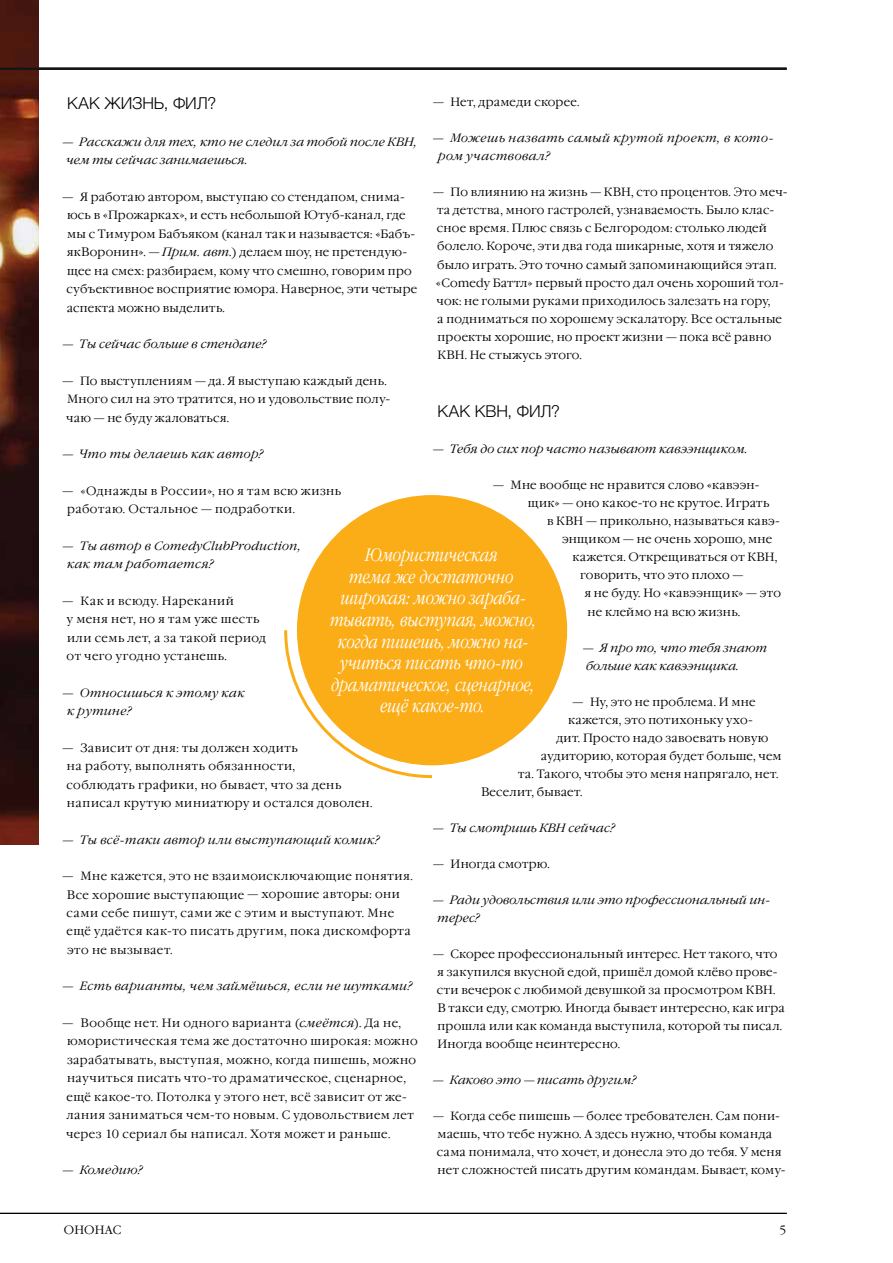
<style>
.page{position:relative;width:893px;height:1263px;background:#fff}
.page>*{position:absolute;margin:0;border:0;box-sizing:border-box;transform-origin:0 0}
.t1{font:italic 18px/21.6px "Garamond Narrow C";letter-spacing:-.005em;color:#fff;text-align:center}
.t2{font:16.5px "Helvetica Neue Cyr";color:#000}
.t3{font:12px/18.5px "Garamond Light ITC";letter-spacing:.03em;color:#000}
.t4{font:italic 12px/18.5px "Garamond Light ITC";letter-spacing:.03em;color:#000}
.t5{font:italic 12px/18px "Garamond Light ITC";letter-spacing:.05em;color:#000}
.t6{font:12px "Garamond Light ITC";letter-spacing:.01em;color:#000}
.s1{font-style:italic}
</style>
<div class="page">
<img style="left:0;top:0;width:38px;height:844px">
<hr style="left:0;top:1213px;width:787px;height:1px;background:#000">
<div style="left:297px;top:495px;width:270px;height:270px;background:#fbad18;border-radius:50%"></div>
<svg style="left:284px;top:628px;width:151px;height:151px"></svg>
<hr style="left:0;top:68px;width:787px;height:2px;background:#141414">
<h2 class="t2" style="left:67px;top:94px;width:51px">Как жизнь</h2>
<h2 class="t2" style="left:164px;top:94px;width:54px">, Фил?</h2>
<p class="t4" style="left:66px;top:132px;width:352px;text-indent:-5px">— Расскажи для тех, кто не следил за тобой после КВН, чем ты сейчас занимаешься.</p>
<p class="t3" style="left:67px;top:187px;width:352px;text-indent:-5px">— Я работаю автором, выступаю со стендапом, снима&shy;юсь в «Прожарках», и есть небольшой Ютуб-канал, где мы с Тимуром Бабъяком (канал так и называется: «Бабъ&shy;якВоронин». — <span class="s1">Прим. авт.</span>) делаем шоу, не претендую&shy;щее на смех: разбираем, кому что смешно, говорим про субъективное восприятие юмора. Наверное, эти четыре аспекта можно выделить.</p>
<p class="t4" style="left:62px;top:335px;width:206px">— Ты сейчас больше в стендапе?</p>
<p class="t3" style="left:66px;top:371px;width:326px;text-indent:-4px">— По выступлениям — да. Я выступаю каждый день.<br>Много сил на это тратится, но и удовольствие полу&shy;чаю — не буду жаловаться.</p>
<p class="t4" style="left:62px;top:445px;width:203px">— Что ты делаешь как автор?</p>
<p class="t3" style="left:67px;top:481px;width:276px;text-indent:-5px">— «Однажды в России», но я там всю жизнь работаю. Остальное — подработки.</p>
<p class="t4" style="left:67px;top:536px;width:236px;text-indent:-5px">— Ты автор в ComedyClubProduction, как там работается?</p>
<p class="t3" style="left:66px;top:591px;width:201px;text-indent:-5px">— Как и всюду. Нареканий<br>у меня нет, но я там уже шесть или семь лет, а за такой период от чего угодно устанешь.</p>
<p class="t4" style="left:67px;top:683px;width:179px;text-indent:-5px">— Относишься к этому как к рутине?</p>
<p class="t3" style="left:66px;top:738px;width:307px;text-indent:-5px">— Зависит от дня: ты должен ходить<br>на работу, выполнять обязанности,<br>соблюдать графики, но бывает, что за день написал крутую миниатюру и остался доволен.</p>
<p class="t4" style="left:62px;top:830px;width:320px">— Ты всё-таки автор или выступающий комик?</p>
<p class="t3" style="left:67px;top:867px;width:348px;text-indent:-5px">— Мне кажется, это не взаимоисключающие понятия.<br>Все хорошие выступающие — хорошие авторы: они сами себе пишут, сами же с этим и выступают. Мне ещё удаётся как-то писать другим, пока дискомфорта это не вызывает.</p>
<p class="t4" style="left:62px;top:977px;width:352px">— Есть варианты, чем займёшься, если не шутками?</p>
<p class="t3" style="left:66px;top:1014px;width:353px;text-indent:-4px">— Вообще нет. Ни одного варианта (<span class="s1">смеётся</span>). Да не, юмористическая тема же достаточно широкая: можно зарабатывать, выступая, можно, когда пишешь, можно научиться писать что-то драматическое, сценарное, ещё какое-то. Потолка у этого нет, всё зависит от же&shy;лания заниматься чем-то новым. С удовольствием лет через 10 сериал бы написал. Хотя может и раньше.</p>
<p class="t4" style="left:62px;top:1161px;width:83px">— Комедию?</p>
<p class="t3" style="left:432px;top:93px;width:149px">— Нет, драмеди скорее.</p>
<p class="t5" style="left:438px;top:129px;width:337px;text-indent:-6px">— Можешь назвать самый крутой проект, в кото&shy;ром участвовал?</p>
<p class="t3" style="left:432px;top:183px;width:357px;line-height:18px">— По влиянию на жизнь — КВН, сто процентов. Это меч&shy;та детства, много гастролей, узнаваемость. Было клас&shy;сное время. Плюс связь с Белгородом: столько людей болело. Короче, эти два года шикарные, хотя и тяжело было играть. Это точно самый запоминающийся этап. «Comedy Баттл» первый просто дал очень хороший тол&shy;чок: не голыми руками приходилось залезать на гору,<br>а подниматься по хорошему эскалатору. Все остальные проекты хорошие, но проект жизни — пока всё равно КВН. Не стыжусь этого.</p>
<h2 class="t2" style="left:437px;top:402px;width:124px">Как КВН, Фил?</h2>
<p class="t4" style="left:432px;top:440px;width:318px">— Тебя до сих пор часто называют кавээнщиком.</p>
<p class="t3" style="left:492px;top:476px;width:268px">— Мне вообще не нравится слово «кавээн-</p>
<p class="t3" style="left:528px;top:494px;width:243px">щик» — оно какое-то не крутое. Играть</p>
<p class="t3" style="left:547px;top:512px;width:234px">в КВН — прикольно, называться кавэ-</p>
<p class="t6" style="left:562px;top:532px;width:212px">энщиком — не очень хорошо, мне</p>
<p class="t3" style="left:573px;top:548px;width:206px">кажется. Открещиваться от КВН,</p>
<p class="t3" style="left:580px;top:566px;width:165px">говорить, что это плохо —</p>
<p class="t3" style="left:585px;top:584px;width:198px">я не буду. Но «кавээнщик» — это</p>
<p class="t3" style="left:588px;top:602px;width:154px">не клеймо на всю жизнь.</p>
<p class="t4" style="left:586px;top:638px;width:182px;line-height:18px;text-indent:-4px">— Я про то, что тебя знают больше как кавээнщика.</p>
<p class="t3" style="left:572px;top:692px;width:185px">— Ну, это не проблема. И мне</p>
<p class="t3" style="left:568px;top:710px;width:186px">кажется, это потихоньку ухо-</p>
<p class="t3" style="left:556px;top:728px;width:214px">дит. Просто надо завоевать новую</p>
<p class="t3" style="left:541px;top:746px;width:242px">аудиторию, которая будет больше, чем</p>
<p class="t3" style="left:518px;top:764px;width:262px">та. Такого, чтобы это меня напрягало, нет.</p>
<p class="t3" style="left:481px;top:782px;width:103px">Веселит, бывает.</p>
<p class="t4" style="left:432px;top:818px;width:184px">— Ты смотришь КВН сейчас?</p>
<p class="t6" style="left:432px;top:856px;width:119px">— Иногда смотрю.</p>
<p class="t4" style="left:438px;top:891px;width:334px;line-height:18px;text-indent:-5px">— Ради удовольствия или это профессиональный ин&shy;терес?</p>
<p class="t3" style="left:437px;top:945px;width:349px;line-height:18px;text-indent:-5px">— Скорее профессиональный интерес. Нет такого, что я закупился вкусной едой, пришёл домой клёво прове&shy;сти вечерок с любимой девушкой за просмотром КВН.<br>В такси еду, смотрю. Иногда бывает интересно, как игра прошла или как команда выступила, которой ты писал.<br>Иногда вообще неинтересно.</p>
<p class="t4" style="left:432px;top:1071px;width:206px">— Каково это — писать другим?</p>
<p class="t3" style="left:437px;top:1107px;width:350px;line-height:18px;text-indent:-5px">— Когда себе пишешь — более требователен. Сам пони&shy;маешь, что тебе нужно. А здесь нужно, чтобы команда сама понимала, что хочет, и донесла это до тебя. У меня нет сложностей писать другим командам. Бывает, кому-</p>
<h1 class="t1" style="left:330px;top:545px;width:208px">Юмористическая<br>тема же достаточно широкая: можно зараба&shy;тывать, выступая, можно, когда пишешь, можно на&shy;учиться писать что-то драматическое, сценарное, ещё какое-то.</h1>
<p class="t3" style="left:64px;top:1220px;width:22px">Онон</p>
<p class="t3" style="left:105px;top:1220px;width:18px">ас</p>
<p class="t3" style="left:779px;top:1220px;width:9px">5</p>
</div>
